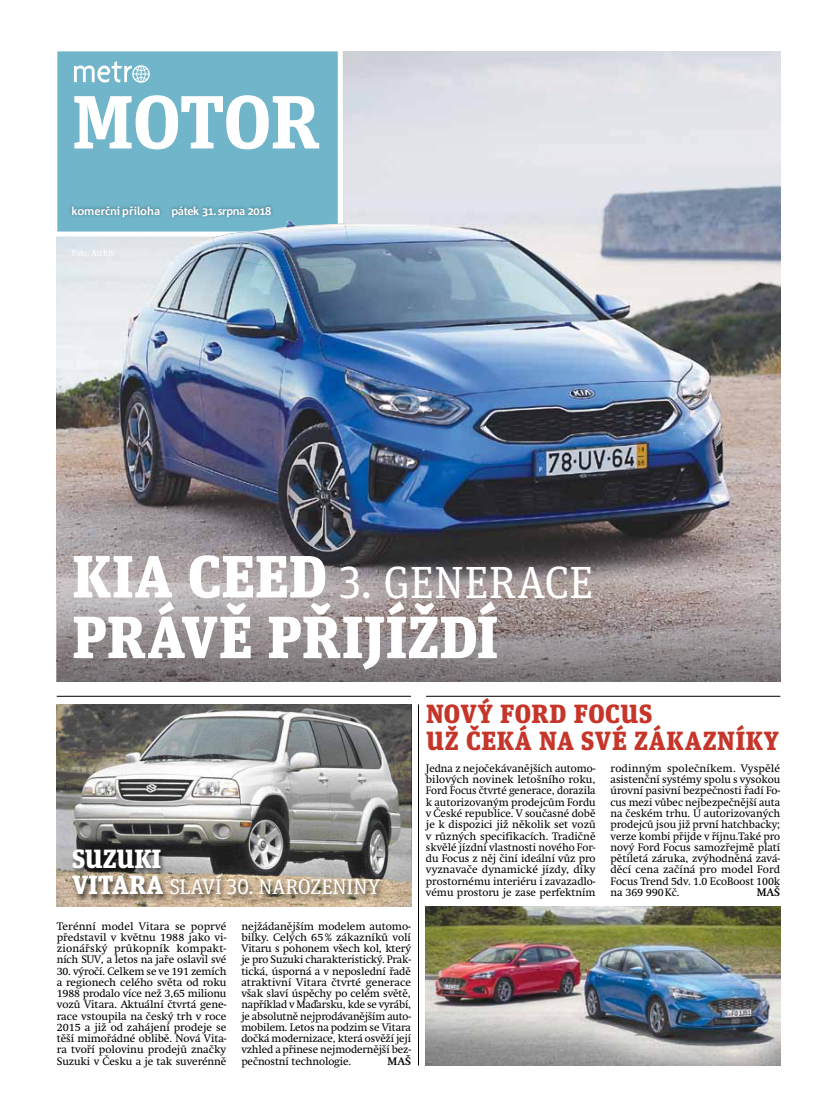
<style>
.page{position:relative;width:837px;height:1117px;background:#fff}
.page>*{position:absolute;margin:0;border:0;box-sizing:border-box;transform-origin:0 0}
.t1{font:700 75.12px "Unit Slab Pro";letter-spacing:-.02em;color:#fff}
.t2{font:900 59.38px "Unit Slab Pro";letter-spacing:.005em;color:#fff}
.t3{font:45px "Unit Slab Pro";letter-spacing:.005em;color:#fff}
.t4{font:900 26.25px/27.5px "Unit Slab Pro";letter-spacing:.02em;color:#c5352a}
.t5{font:900 26.25px "Unit Slab Pro";color:#fff}
.t6{font:21.25px "Unit Slab Pro";letter-spacing:-.005em;color:#fff}
.t7{font:700 11.25px "Corpid OT";letter-spacing:-.025em;color:#fff}
.t8{font:10.75px/11.2px "Metro Swift";color:#000;text-align:justify}
.t9{font:700 10.75px "Metro Swift";letter-spacing:-.01em;color:#000}
.t10{font:8.75px "Unit Slab Pro";color:#fff}
.s1{font-weight:900;font-size:59.38px}
.s2{font-weight:900;font-size:26.25px}
</style>
<div class="page">
<img style="left:57px;top:51px;width:723px;height:507px">
<div style="left:56px;top:51px;width:289px;height:188px;background:#71b5ca"></div>
<svg style="left:74px;top:61px;width:76px;height:22px"></svg>
<div style="left:68px;top:202px;width:206px;height:18px;background:#000;opacity:.4"></div>
<hr style="left:57px;top:696px;width:354px;height:1px;background:#000">
<svg style="left:57px;top:558px;width:723px;height:123px;background:#978e90"></svg>
<img style="left:426px;top:906px;width:354px;height:159px">
<img style="left:57px;top:704px;width:354px;height:202px">
<hr style="left:426px;top:696px;width:354px;height:1px;background:#000">
<div style="left:70px;top:848px;width:316px;height:54px;background:#000;opacity:.63"></div>
<hr style="left:418px;top:704px;width:1px;height:361px;background:#000">
<img style="left:212px;top:220px;width:140px;height:60px">
<h1 class="t1" style="left:72px;top:67px;width:249px">MOTOR</h1>
<p class="t7" style="left:71px;top:204px;width:201px">komerční příloha pátek 31. srpna 2018</p>
<p class="t10" style="left:72px;top:247px;width:44px">FOTO: ARCHIV</p>
<h3 class="t3" style="left:72px;top:551px;width:522px"><span class="s1">KIA CEED</span> 3. GENERACE</h3>
<h2 class="t2" style="left:72px;top:592px;width:427px">PRÁVĚ PŘIJÍŽDÍ</h2>
<h3 class="t5" style="left:72px;top:838px;width:91px">SUZUKI</h3>
<h3 class="t6" style="left:72px;top:872px;width:309px"><span class="s2">VITARA</span> SLAVÍ 30. NAROZENINY</h3>
<p class="t8" style="left:57px;top:920px;width:171px">Terénní model Vitara se poprvé představil v květnu 1988 jako vi&shy;zionářský průkopník kompakt&shy;ních SUV, a letos na jaře oslavil své</p>
<p class="t8" style="left:57px;top:965px;width:171px">30. výročí. Celkem se ve 191 zemích a regionech celého světa od roku 1988 prodalo více než 3,65 milionu vozů Vitara. Aktuální čtvrtá gene&shy;race vstoupila na český trh v roce 2015 a již od zahájení prodeje se těší mimořádné oblibě. Nová Vita&shy;ra tvoří polovinu prodejů značky Suzuki v Česku a je tak suverénně</p>
<p class="t8" style="left:241px;top:920px;width:171px">nejžádanějším modelem automo&shy;bilky. Celých 65% zákazníků volí Vitaru s pohonem všech kol, který je pro Suzuki charakteristický. Prak&shy;tická, úsporná a v neposlední řadě atraktivní Vitara čtvrté generace však slaví úspěchy po celém světě, například v Maďarsku, kde se vyrábí, je absolutně nejprodávanějším auto&shy;mobilem. Letos na podzim se Vitara dočká modernizace, která osvěží její vzhled a přinese nejmodernější bez&shy;pečnostní technologie.</p>
<p class="t9" style="left:387px;top:1054px;width:25px">MAŠ</p>
<h3 class="t4" style="left:426px;top:698px;width:354px">NOVÝ FORD FOCUS<br>UŽ ČEKÁ NA SVÉ ZÁKAZNÍKY</h3>
<p class="t8" style="left:426px;top:762px;width:171px">Jedna z nejočekávanějších automo&shy;bilových novinek letošního roku, Ford Focus čtvrté generace, dorazila k autorizovaným prodejcům Fordu v České republice. V současné době je k dispozici již několik set vozů v různých specifikacích. Tradičně skvělé jízdní vlastnosti nového For&shy;du Focus z něj činí ideální vůz pro vyznavače dynamické jízdy, díky prostornému interiéru i zavazadlo&shy;vému prostoru je zase perfektním</p>
<p class="t8" style="left:610px;top:762px;width:171px">rodinným společníkem. Vyspělé asistenční systémy spolu s vysokou úrovní pasivní bezpečnosti řadí Fo&shy;cus mezi vůbec nejbezpečnější auta na českém trhu. U autorizovaných prodejců jsou již první hatchbacky; verze kombi přijde v říjnu.Také pro nový Ford Focus samozřejmě platí pětiletá záruka, zvýhodněná zavá&shy;děcí cena začíná pro model Ford Focus Trend 5dv. 1.0 EcoBoost 100k na 369 990Kč.</p>
<p class="t9" style="left:756px;top:885px;width:25px">MAŠ</p>
</div>
